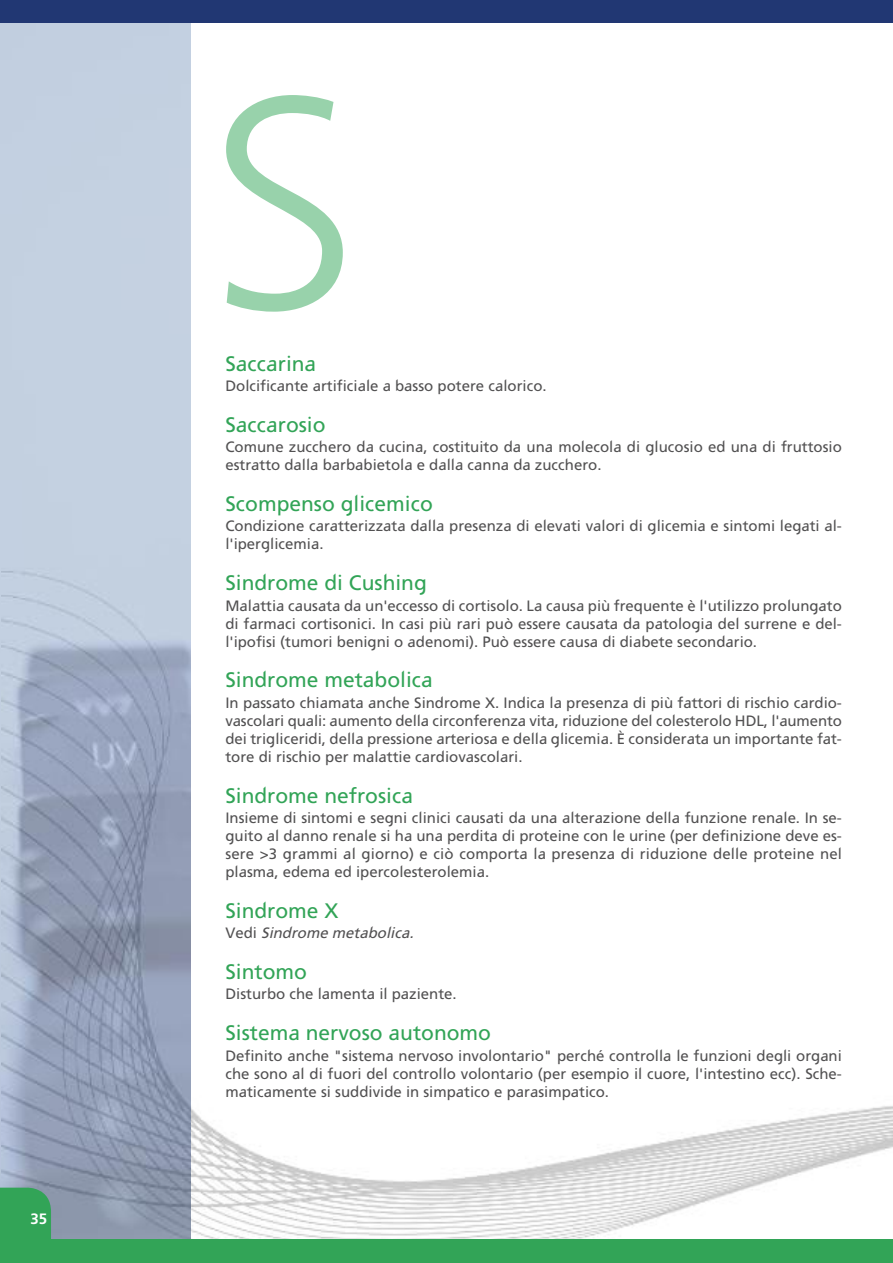
<style>
.page{position:relative;width:893px;height:1263px;background:#fff}
.page>*{position:absolute;margin:0;border:0;box-sizing:border-box;transform-origin:0 0}
.t1{font:21px "Freeway Roman 1";color:#32a457}
.t2{font:15px/18px "Freeway Roman 1";color:#525152;text-align:justify}
.t3{font:italic 15px "Freeway Roman 1";color:#525152}
.t4{font:15px "Freeway Demi";color:#fff}
.s1{font-style:normal}
</style>
<div class="page">
<img style="left:190px;top:544px;width:703px;height:695px">
<img style="left:0;top:23px;width:190px;height:1216px">
<div style="left:0;top:0;width:893px;height:23px;background:#213773"></div>
<div style="left:0;top:1239px;width:893px;height:24px;background:#32a457"></div>
<div style="left:0;top:1187px;width:51px;height:52px;background:#32a457"></div>
<svg style="left:226px;top:95px;width:117px;height:217px"></svg>
<p class="t4" style="left:30px;top:1210px;width:18px">35</p>
<h1 class="t1" style="left:225px;top:351px;width:92px">Saccarina</h1>
<p class="t2" style="left:225px;top:377px;width:323px">Dolcificante artificiale a basso potere calorico.</p>
<h1 class="t1" style="left:225px;top:412px;width:102px">Saccarosio</h1>
<p class="t2" style="left:225px;top:438px;width:618px">Comune zucchero da cucina, costituito da una molecola di glucosio ed una di fruttosio estratto dalla barbabietola e dalla canna da zucchero.</p>
<h1 class="t1" style="left:225px;top:491px;width:209px">Scompenso glicemico</h1>
<p class="t2" style="left:225px;top:517px;width:618px">Condizione caratterizzata dalla presenza di elevati valori di glicemia e sintomi legati al&shy;l'iperglicemia.</p>
<h1 class="t1" style="left:225px;top:571px;width:203px">Sindrome di Cushing</h1>
<p class="t2" style="left:225px;top:596px;width:618px">Malattia causata da un'eccesso di cortisolo. La causa più frequente è l'utilizzo prolungato di farmaci cortisonici. In casi più rari può essere causata da patologia del surrene e del&shy;l'ipofisi (tumori benigni o adenomi). Può essere causa di diabete secondario.</p>
<h1 class="t1" style="left:225px;top:668px;width:209px">Sindrome metabolica</h1>
<p class="t2" style="left:225px;top:694px;width:618px">In passato chiamata anche Sindrome X. Indica la presenza di più fattori di rischio cardio&shy;vascolari quali: aumento della circonferenza vita, riduzione del colesterolo HDL, l'aumento dei trigliceridi, della pressione arteriosa e della glicemia. È considerata un importante fat&shy;tore di rischio per malattie cardiovascolari.</p>
<h1 class="t1" style="left:225px;top:783px;width:189px">Sindrome nefrosica</h1>
<p class="t2" style="left:225px;top:809px;width:618px">Insieme di sintomi e segni clinici causati da una alterazione della funzione renale. In se&shy;guito al danno renale si ha una perdita di proteine con le urine (per definizione deve es&shy;sere &gt;3 grammi al giorno) e ciò comporta la presenza di riduzione delle proteine nel plasma, edema ed ipercolesterolemia.</p>
<h1 class="t1" style="left:225px;top:898px;width:115px">Sindrome X</h1>
<p class="t3" style="left:225px;top:924px;width:192px"><span class="s1">V e d i</span> Sindrome metabolica.</p>
<h1 class="t1" style="left:225px;top:959px;width:83px">Sintomo</h1>
<p class="t2" style="left:225px;top:985px;width:233px">Disturbo che lamenta il paziente.</p>
<h1 class="t1" style="left:225px;top:1021px;width:267px">Sistema nervoso autonomo</h1>
<p class="t2" style="left:225px;top:1046px;width:618px">Definito anche "sistema nervoso involontario" perché controlla le funzioni degli organi che sono al di fuori del controllo volontario (per esempio il cuore, l'intestino ecc). Sche&shy;maticamente si suddivide in simpatico e parasimpatico.</p>
</div>
